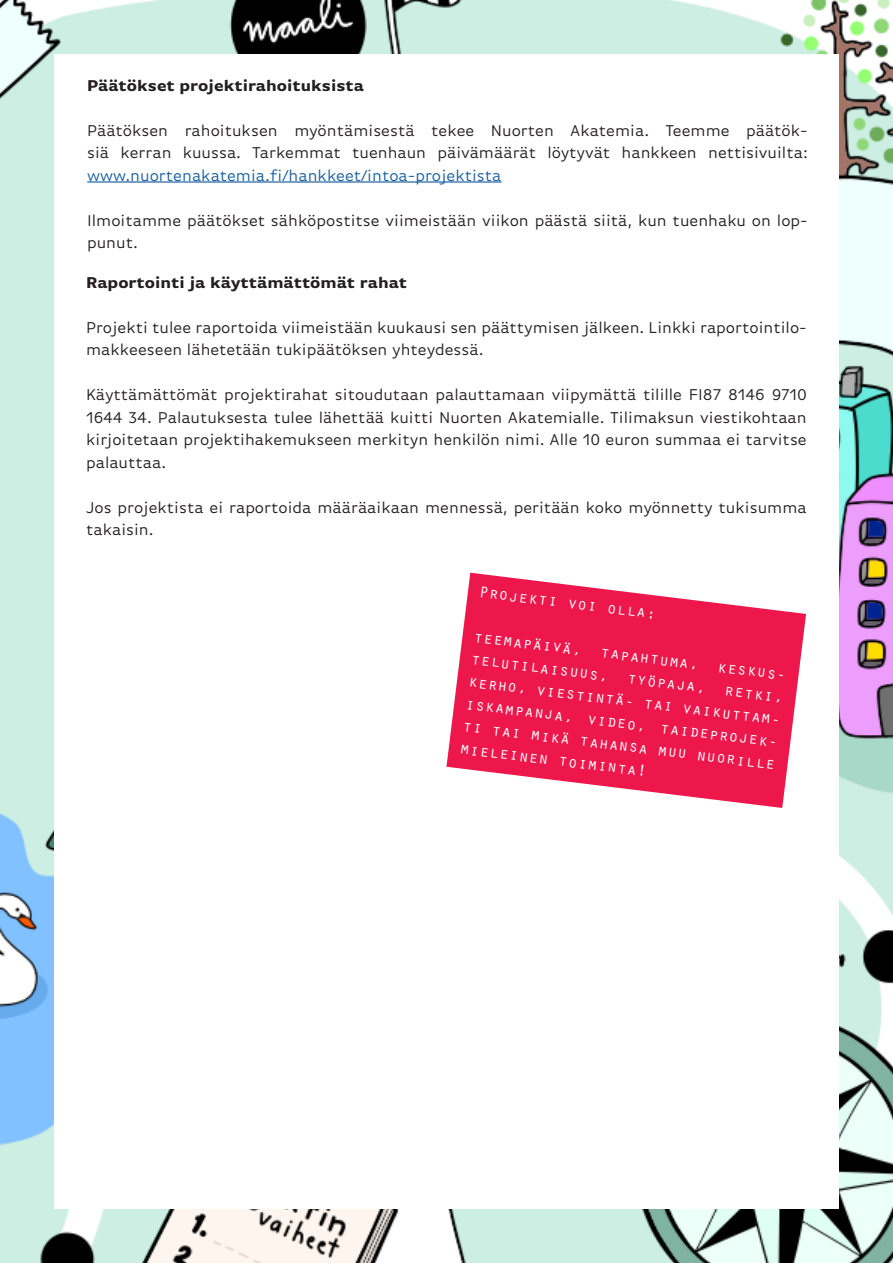
<style>
.page{position:relative;width:893px;height:1263px;background:#fff}
.page>*{position:absolute;margin:0;border:0;box-sizing:border-box;transform-origin:0 0}
.LEIPIS{font:16.5px/22.5px "Basic Gothic Pro";color:#231f20}
.LEIPIS-2{font:16.5px/22.5px "Orator Std";color:#fff;text-align:justify}
.LEIPIS-3{font:700 16.5px "Basic Gothic Pro";color:#231f20}
.s1{color:#175d9e}
</style>
<div class="page">
<img style="left:0;top:0;width:893px;height:1263px">
<div style="left:54px;top:54px;width:785px;height:1155px;background:#fff"></div>
<hr style="left:87px;top:181px;width:415px;height:2px;background:#175d9e">
<svg style="left:446px;top:573px;width:360px;height:235px;fill:#ed174c"></svg>
<p class="LEIPIS-3" style="left:87px;top:76px;width:278px">Päätökset projektirahoituksista</p>
<p class="LEIPIS" style="left:87px;top:119px;width:722px;text-align:justify">Päätöksen rahoituksen myöntämisestä tekee Nuorten Akatemia. Teemme päätök&shy;siä kerran kuussa. Tarkemmat tuenhaun päivämäärät löytyvät hankkeen nettisivuilta: <span class="s1">www.nuortenakatemia.fi/hankkeet/intoa-projektista</span></p>
<p class="LEIPIS" style="left:87px;top:209px;width:722px">Ilmoitamme päätökset sähköpostitse viimeistään viikon päästä siitä, kun tuenhaku on lop&shy;punut.</p>
<p class="LEIPIS-3" style="left:86px;top:273px;width:322px">Raportointi ja käyttämättömät rahat</p>
<p class="LEIPIS" style="left:86px;top:316px;width:722px">Projekti tulee raportoida viimeistään kuukausi sen päättymisen jälkeen. Linkki raportointilo&shy;makkeeseen lähetetään tukipäätöksen yhteydessä.</p>
<p class="LEIPIS" style="left:86px;top:384px;width:722px;text-align:justify">Käyttämättömät projektirahat sitoudutaan palauttamaan viipymättä tilille FI87 8146 9710<br>1644 34. Palautuksesta tulee lähettää kuitti Nuorten Akatemialle. Tilimaksun viestikohtaan kirjoitetaan projektihakemukseen merkityn henkilön nimi. Alle 10 euron summaa ei tarvitse palauttaa.</p>
<p class="LEIPIS" style="left:86px;top:496px;width:722px">Jos projektista ei raportoida määräaikaan mennessä, peritään koko myönnetty tukisumma takaisin.</p>
<p class="LEIPIS-2" style="left:481px;top:580px;width:180px;rotate:7deg">Projekti voi olla:</p>
<p class="LEIPIS-2" style="left:475px;top:624px;width:316px;rotate:7deg">teemapäivä, tapahtuma, keskus&shy;telutilaisuus, työpaja, retki, kerho, viestintä- tai vaikuttam&shy;iskampanja, video, taideprojek&shy;ti tai mikä tahansa muu nuorille mieleinen toiminta!</p>
</div>
